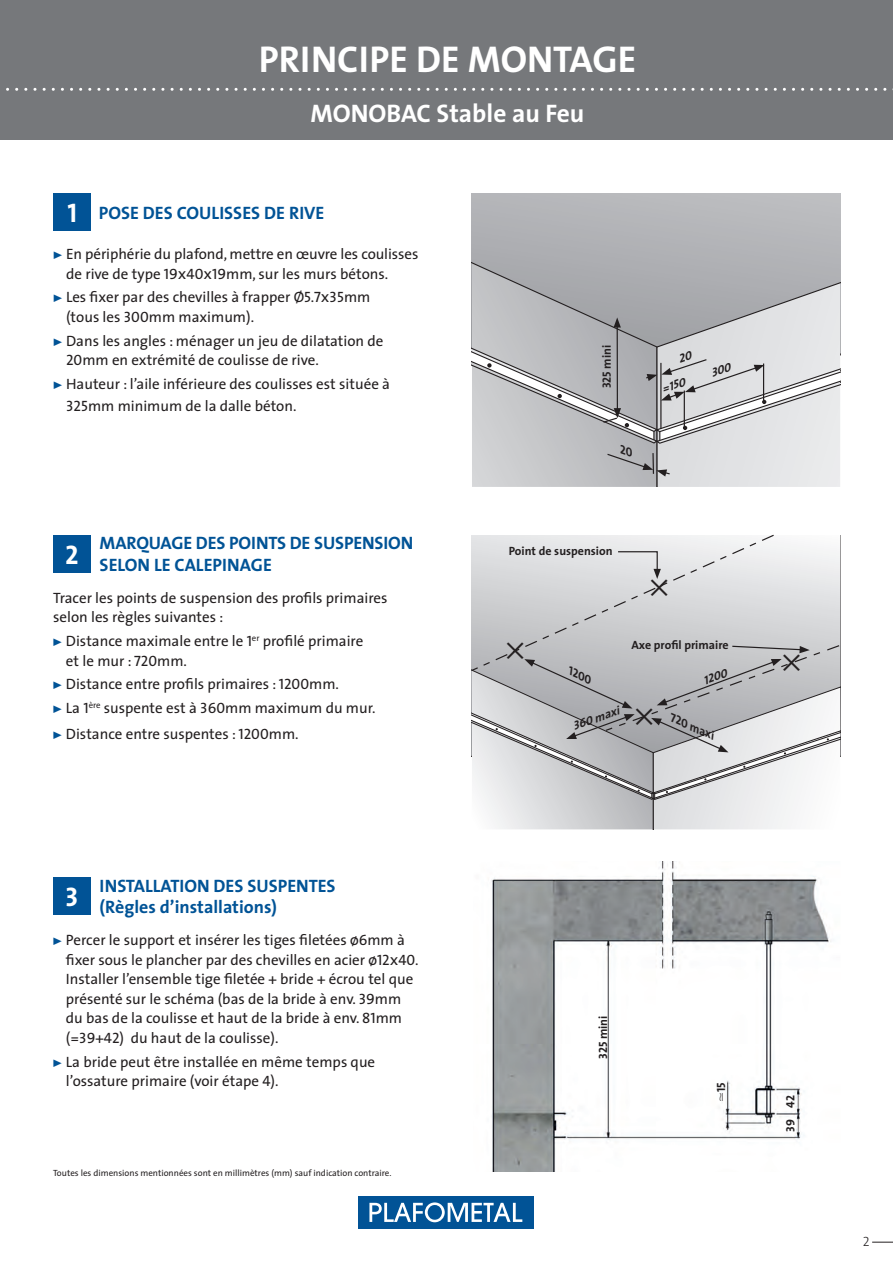
<style>
.page{position:relative;width:893px;height:1263px;background:#fff}
.page>*{position:absolute;margin:0;border:0;box-sizing:border-box;transform-origin:0 0}
.t1{font:700 37.5px "The Sans";color:#fff}
.t2{font:27px "The Sans Bold Caps";color:#fff}
.t3{font:700 25.5px "The Sans";color:#fff}
.t4{font:18px/21.6px "The Sans Bold Caps";color:#015396}
.t5{font:700 18px "The Sans";color:#015396}
.t6{font:15px/19.5px "The Sans";color:#231f20}
.t7{font:13.5px "The Sans Light Caps";color:#231f20}
.t8{font:700 12px "The Sans";color:#231f20}
.t9{font:italic 700 12px "The Sans";color:#231f20}
.t10{font:italic 12px "The Sans Bold Caps";color:#231f20}
.t11{font:12px "The Sans Bold Caps";color:#231f20}
.t12{font:9px "The Sans";color:#231f20}
.s1{font-family:"Fleches Left Right";color:#015396}
.s2{font-family:"The Sans Caps"}
.s3{font-family:"The Sans Bold Caps";font-weight:400}
</style>
<div class="page">
<div style="left:0;top:0;width:893px;height:140px;background:#76787b"></div>
<svg style="left:6px;top:88px;width:887px;height:3px"></svg>
<div style="left:658px;top:193px;width:182px;height:17px;background:#bbbcbf"></div>
<div style="left:472px;top:193px;width:186px;height:38px;background:#b4b5b8"></div>
<div style="left:656px;top:210px;width:184px;height:21px;background:#b8b9bc"></div>
<svg style="left:872px;top:1242px;width:21px;height:1px"></svg>
<img style="left:492px;top:861px;width:339px;height:311px">
<div style="left:784px;top:1118px;width:12px;height:14px;background:#fff"></div>
<div style="left:53px;top:193px;width:38px;height:38px;background:#015396"></div>
<div style="left:53px;top:535px;width:38px;height:38px;background:#015396"></div>
<div style="left:53px;top:877px;width:38px;height:38px;background:#015396"></div>
<div style="left:358px;top:1196px;width:176px;height:32px;background:#015396"></div>
<svg style="left:369px;top:1202px;width:153px;height:20px"></svg>
<svg style="left:720px;top:1093px;width:3px;height:8px"></svg>
<svg style="left:471px;top:534px;width:370px;height:295px"></svg>
<svg style="left:472px;top:231px;width:368px;height:256px"></svg>
<h1 class="t1" style="left:259px;top:28px;width:379px">PRINCIPE DE MONTAGE</h1>
<h3 class="t3" style="left:310px;top:92px;width:275px">MONOBAC Stable au Feu</h3>
<h2 class="t2" style="left:67px;top:190px;width:11px">1</h2>
<p class="t4" style="left:99px;top:202px;width:227px">POSE DES COULISSES DE RIVE</p>
<p class="t6" style="left:66px;top:244px;width:354px;text-indent:-13px"><span class="s1">!</span> En périphérie du plafond, mettre en œuvre les coulisses de rive de type <span class="s2">19x40x19</span>mm, sur les murs bétons.</p>
<p class="t6" style="left:66px;top:287px;width:306px;text-indent:-13px"><span class="s1">!</span> Les fixer par des chevilles à frapper <span class="s2">Ø5.7x35</span>mm (tous les <span class="s2">300</span>mm maximum).</p>
<p class="t6" style="left:66px;top:330px;width:319px;text-indent:-13px"><span class="s1">!</span> Dans les angles : ménager un jeu de dilatation de<br><span class="s2">20</span>mm en extrémité de coulisse de rive.</p>
<p class="t6" style="left:66px;top:372px;width:325px;line-height:22.5px;text-indent:-13px"><span class="s1">!</span> Hauteur : l’aile inférieure des coulisses est située à<br><span class="s2">325</span>mm minimum de la dalle béton.</p>
<p class="t8" style="left:597px;top:388px;width:45px;rotate:-90deg"><span class="s3">325</span> mini</p>
<p class="t10" style="left:659px;top:380px;width:25px;rotate:-19deg">=150</p>
<p class="t4" style="left:100px;top:532px;width:315px">MARQUAGE DES POINTS DE SUSPENSION<br>SELON LE CALEPINAGE</p>
<p class="t6" style="left:53px;top:588px;width:336px">Tracer les points de suspension des profils primaires selon les règles suivantes :</p>
<p class="t6" style="left:66px;top:631px;width:299px;text-indent:-13px"><span class="s1">!</span> Distance maximale entre le <span class="s2">1</span><sup>er</sup> profilé primaire et le mur : <span class="s2">720</span>mm.</p>
<p class="t6" style="left:53px;top:672px;width:324px;line-height:23.7px"><span class="s1">!</span> Distance entre profils primaires : <span class="s2">1200</span>mm.<br><span class="s1">!</span> La <span class="s2">1</span><sup>ère</sup> suspente est à <span class="s2">360</span>mm maximum du mur.</p>
<p class="t6" style="left:53px;top:724px;width:247px"><span class="s1">!</span> Distance entre suspentes : <span class="s2">1200</span>mm.</p>
<h2 class="t2" style="left:65px;top:532px;width:15px">2</h2>
<p class="t4" style="left:100px;top:874px;width:237px">INSTALLATION DES SUSPENTES</p>
<p class="t5" style="left:100px;top:892px;width:179px">(Règles d’installations)</p>
<p class="t6" style="left:66px;top:930px;width:354px;text-indent:-13px"><span class="s1">!</span> Percer le support et insérer les tiges filetées <span class="s2">ø6</span>mm à fixer sous le plancher par des chevilles en acier <span class="s2">ø12x40</span>.<br>Installer l’ensemble tige filetée + bride + écrou tel que présenté sur le schéma (bas de la bride à env. <span class="s2">39</span>mm du bas de la coulisse et haut de la bride à env. <span class="s2">81</span>mm (<span class="s2">=39+42</span>) du haut de la coulisse).</p>
<p class="t6" style="left:66px;top:1051px;width:311px;text-indent:-13px"><span class="s1">!</span> La bride peut être installée en même temps que l’ossature primaire (voir étape <span class="s2">4</span>).</p>
<h2 class="t2" style="left:66px;top:874px;width:14px">3</h2>
<p class="t12" style="left:53px;top:1165px;width:340px">Toutes les dimensions mentionnées sont en millimètres (mm) sauf indication contraire.</p>
<p class="t8" style="left:509px;top:541px;width:105px">Point de suspension</p>
<p class="t10" style="left:574px;top:661px;width:26px;rotate:24deg">1200</p>
<p class="t9" style="left:570px;top:717px;width:50px;rotate:-20deg"><span class="s3">360</span> maxi</p>
<p class="t8" style="left:631px;top:635px;width:99px">Axe profil primaire</p>
<p class="t10" style="left:700px;top:671px;width:26px;rotate:-20deg">1200</p>
<p class="t9" style="left:676px;top:708px;width:49px;rotate:24deg"><span class="s3">720</span> maxi</p>
<p class="t8" style="left:593px;top:1059px;width:45px;rotate:-90deg"><span class="s3">325</span> mini</p>
<p class="t11" style="left:711px;top:1092px;width:11px;rotate:-90deg">15</p>
<p class="t11" style="left:780px;top:1107px;width:14px;rotate:-90deg">42</p>
<p class="t11" style="left:780px;top:1131px;width:14px;rotate:-90deg">39</p>
<p class="t7" style="left:863px;top:1230px;width:8px">2</p>
</div>
